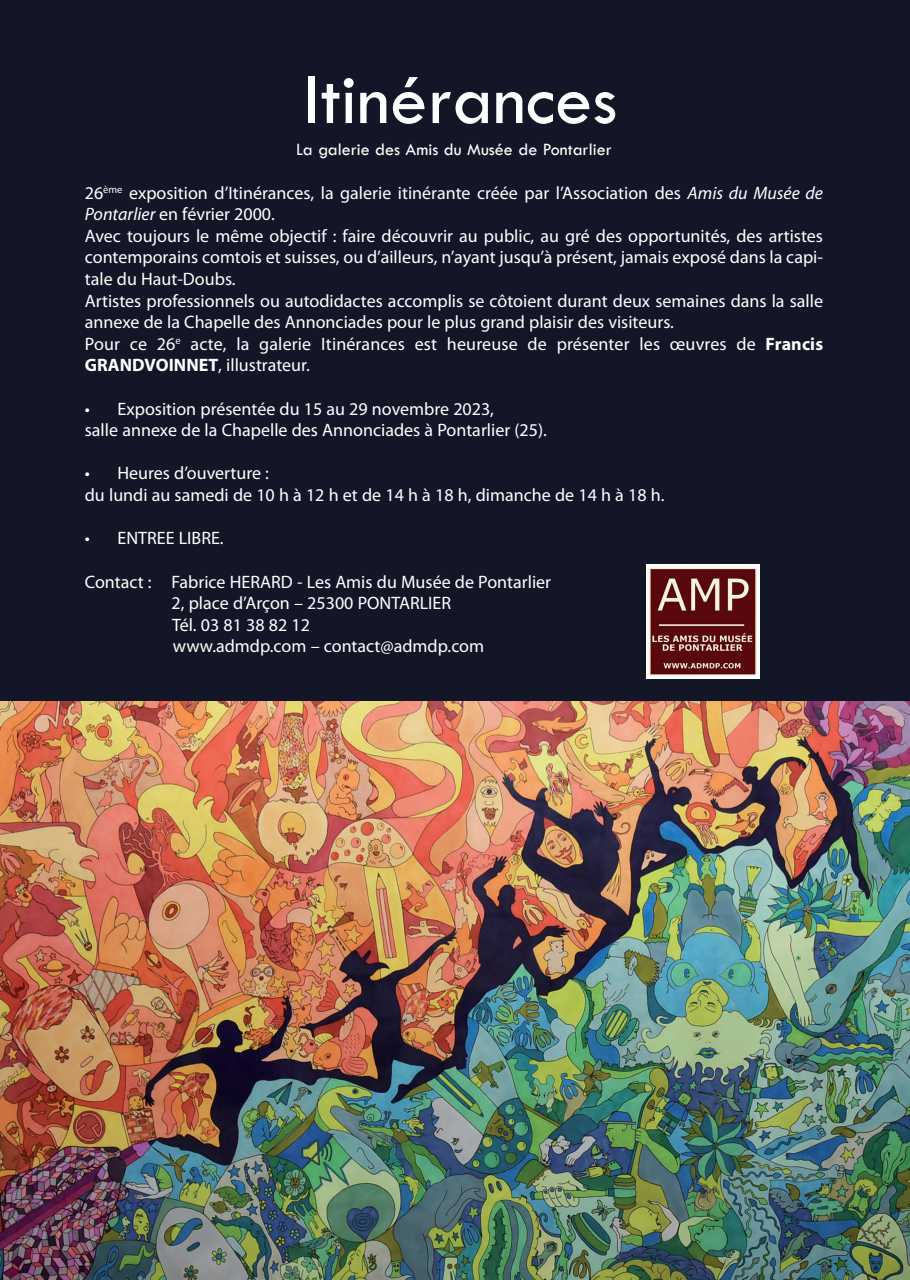
<style>
.page{position:relative;width:910px;height:1280px;background:#131627}
.page>*{position:absolute;margin:0;border:0;box-sizing:border-box;transform-origin:0 0}
.t1{font:75px "Tw Cen";color:#fff}
.t2{font:18px/21.6px "Myriad Pro";color:#fff}
.t3{font:18px "Tw Cen";color:#fff}
.s1{font-style:italic}
.s2{font-weight:700}
</style>
<div class="page">
<img style="left:646px;top:565px;width:114px;height:113px">
<img style="left:0;top:702px;width:910px;height:578px">
<h1 class="t1" style="left:304px;top:54px;width:315px">Itinérances</h1>
<p class="t3" style="left:296px;top:139px;width:317px">La galerie des Amis du Musée de Pontarlier</p>
<p class="t2" style="left:85px;top:182px;width:740px">26<sup>ème</sup> exposition d’Itinérances, la galerie itinérante créée par l’Association des <span class="s1">Amis du Musée de Pontarlier</span> en février 2000.<br>Avec toujours le même objectif : faire découvrir au public, au gré des opportunités, des artistes contemporains comtois et suisses, ou d’ailleurs, n’ayant jusqu’à présent, jamais exposé dans la capi&shy;tale du Haut-Doubs.<br>Artistes professionnels ou autodidactes accomplis se côtoient durant deux semaines dans la salle annexe de la Chapelle des Annonciades pour le plus grand plaisir des visiteurs.<br>Pour ce 26<sup>e</sup> acte, la galerie Itinérances est heureuse de présenter les œuvres de <span class="s2">Francis GRANDVOINNET</span>, illustrateur.</p>
<p class="t2" style="left:85px;top:398px;width:464px">• Exposition présentée du 15 au 29 novembre 2023,<br>salle annexe de la Chapelle des Annonciades à Pontarlier (25).</p>
<p class="t2" style="left:85px;top:462px;width:581px">• Heures d’ouverture :<br>du lundi au samedi de 10 h à 12 h et de 14 h à 18 h, dimanche de 14 h à 18 h.</p>
<p class="t2" style="left:85px;top:527px;width:140px">• ENTREE LIBRE.</p>
<p class="t2" style="left:172px;top:570px;width:381px;text-indent:-87px">Contact : Fabrice HERARD - Les Amis du Musée de Pontarlier 2, place d’Arçon – 25300 PONTARLIER<br>Tél. 03 81 38 82 12<br>www.admdp.com – contact@admdp.com</p>
</div>
